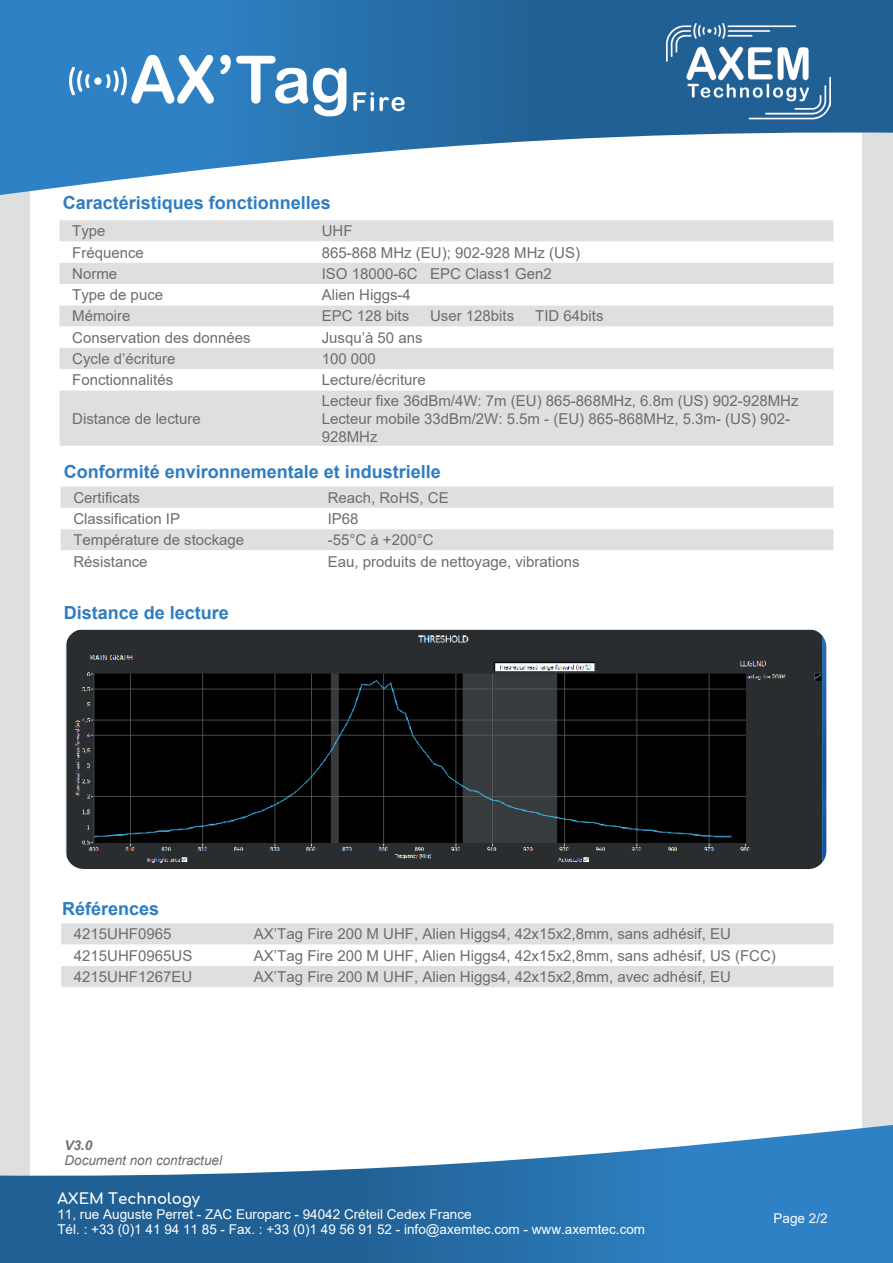
<style>
.page{position:relative;width:893px;height:1263px;background:#fff}
.page>*{position:absolute;margin:0;border:0;box-sizing:border-box;transform-origin:0 0}
.t1{font:700 18px "Arial";color:#2e7dc1}
.t2{font:15px/18px "Arial";color:#6c6d70}
.t3{font:700 15px "Comfortaa";color:#fff}
.t4{font:13.5px/15px "Arial";color:#fff}
.t5{font:italic 13.5px "Arial";color:#6c6d70}
.t6{font:italic 700 13.5px "Arial";color:#6c6d70}
</style>
<div class="page">
<div style="left:0;top:64px;width:893px;height:1199px;background:#dedfdf"></div>
<div style="left:31px;top:71px;width:831px;height:1137px;background:#fff"></div>
<svg style="left:0;top:0;width:893px;height:198px"></svg>
<svg style="left:0;top:1123px;width:893px;height:140px"></svg>
<img style="left:666px;top:24px;width:165px;height:95px">
<img style="left:69px;top:46px;width:339px;height:70px">
<img style="left:66px;top:629px;width:760px;height:240px">
<div style="left:61px;top:487px;width:772px;height:21px;background:#dedfdf"></div>
<div style="left:61px;top:529px;width:772px;height:21px;background:#dedfdf"></div>
<svg style="left:60px;top:220px;width:773px;height:22px;background:#dfe0e0"></svg>
<div style="left:60px;top:263px;width:773px;height:183px;background:#dedfdf"></div>
<svg style="left:60px;top:284px;width:773px;height:106px"></svg>
<div style="left:60px;top:348px;width:773px;height:21px;background:#dedfdf"></div>
<div style="left:61px;top:923px;width:772px;height:64px;background:#dedfdf"></div>
<svg style="left:61px;top:945px;width:772px;height:21px"></svg>
<p class="t1" style="left:63px;top:190px;width:270px">Caractéristiques fonctionnelles</p>
<p class="t2" style="left:72px;top:222px;width:35px">Type</p>
<p class="t2" style="left:322px;top:222px;width:32px">UHF</p>
<p class="t2" style="left:72px;top:243px;width:73px">Fréquence</p>
<p class="t2" style="left:322px;top:243px;width:260px">865-868 MHz (EU); 902-928 MHz (US)</p>
<p class="t2" style="left:72px;top:265px;width:47px">Norme</p>
<p class="t2" style="left:322px;top:265px;width:232px">ISO 18000-6C EPC Class1 Gen2</p>
<p class="t2" style="left:72px;top:286px;width:92px">Type de puce</p>
<p class="t2" style="left:322px;top:286px;width:91px">Alien Higgs-4</p>
<p class="t2" style="left:72px;top:307px;width:60px">Mémoire</p>
<p class="t2" style="left:322px;top:307px;width:89px">EPC 128 bits</p>
<p class="t2" style="left:430px;top:307px;width:86px">User 128bits</p>
<p class="t2" style="left:535px;top:307px;width:70px">TID 64bits</p>
<p class="t2" style="left:72px;top:328px;width:180px">Conservation des données</p>
<p class="t2" style="left:322px;top:328px;width:102px">Jusqu’à 50 ans</p>
<p class="t2" style="left:72px;top:350px;width:105px">Cycle d’écriture</p>
<p class="t2" style="left:322px;top:350px;width:56px">100 000</p>
<p class="t2" style="left:72px;top:371px;width:102px">Fonctionnalités</p>
<p class="t2" style="left:322px;top:371px;width:106px">Lecture/écriture</p>
<p class="t2" style="left:72px;top:409px;width:130px">Distance de lecture</p>
<p class="t2" style="left:322px;top:391px;width:478px">Lecteur fixe 36dBm/4W: 7m (EU) 865-868MHz, 6.8m (US) 902-928MHz<br>Lecteur mobile 33dBm/2W: 5.5m - (EU) 865-868MHz, 5.3m- (US) 902-<br>928MHz</p>
<p class="t1" style="left:64px;top:458px;width:379px">Conformité environnementale et industrielle</p>
<p class="t2" style="left:73px;top:488px;width:68px">Certificats</p>
<p class="t2" style="left:328px;top:488px;width:122px">Reach, RoHS, CE</p>
<p class="t2" style="left:73px;top:510px;width:108px">Classification IP</p>
<p class="t2" style="left:328px;top:510px;width:32px">IP68</p>
<p class="t2" style="left:73px;top:531px;width:172px">Température de stockage</p>
<p class="t2" style="left:328px;top:531px;width:107px">-55°C à +200°C</p>
<p class="t2" style="left:73px;top:552px;width:76px">Résistance</p>
<p class="t2" style="left:328px;top:552px;width:253px">Eau, produits de nettoyage, vibrations</p>
<p class="t1" style="left:64px;top:600px;width:167px">Distance de lecture</p>
<p class="t1" style="left:62px;top:896px;width:99px">Références</p>
<p class="t2" style="left:74px;top:925px;width:99px">4215UHF0965</p>
<p class="t2" style="left:254px;top:925px;width:478px">AX’Tag Fire 200 M UHF, Alien Higgs4, 42x15x2,8mm, sans adhésif, EU</p>
<p class="t2" style="left:74px;top:946px;width:120px">4215UHF0965US</p>
<p class="t2" style="left:254px;top:946px;width:523px">AX’Tag Fire 200 M UHF, Alien Higgs4, 42x15x2,8mm, sans adhésif, US (FCC)</p>
<p class="t2" style="left:74px;top:968px;width:120px">4215UHF1267EU</p>
<p class="t2" style="left:254px;top:968px;width:478px">AX’Tag Fire 200 M UHF, Alien Higgs4, 42x15x2,8mm, avec adhésif, EU</p>
<p class="t6" style="left:64px;top:1136px;width:29px">V3.0</p>
<p class="t5" style="left:64px;top:1151px;width:159px">Document non contractuel</p>
<p class="t3" style="left:57px;top:1185px;width:144px">AXEM Technology</p>
<p class="t4" style="left:57px;top:1207px;width:589px">11, rue Auguste Perret - ZAC Europarc - 94042 Créteil Cedex France<br>Tél. : +33 (0)1 41 94 11 85 - Fax. : +33 (0)1 49 56 91 52 - info@axemtec.com - www.axemtec.com</p>
<p class="t4" style="left:774px;top:1211px;width:56px">Page 2/2</p>
</div>
